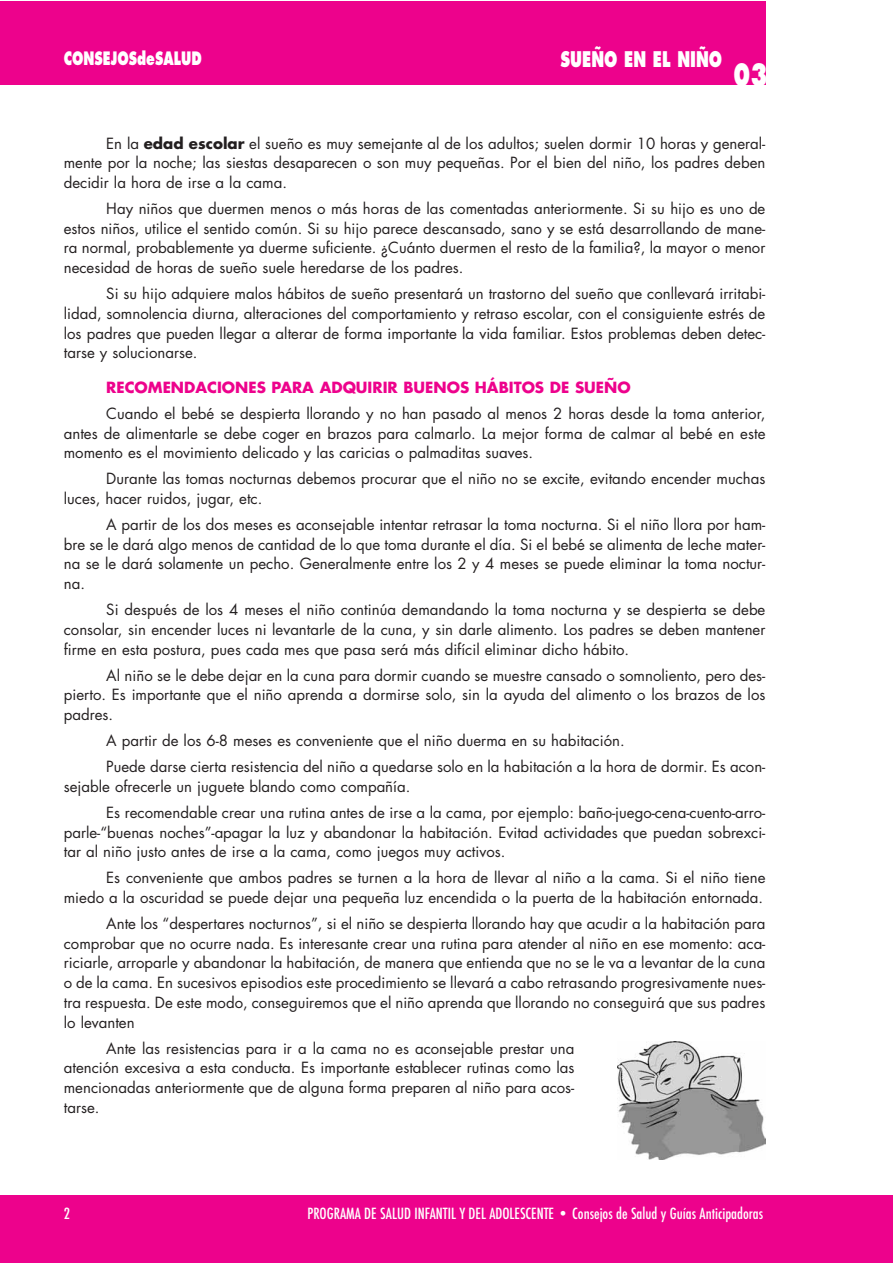
<style>
.page{position:relative;width:893px;height:1263px;background:#fff}
.page>*{position:absolute;margin:0;border:0;box-sizing:border-box;transform-origin:0 0}
.t1{font:800 30px "Futura";color:#fff;scale:.7 1}
.t2{font:800 21px "Futura";color:#fff;scale:.7 1}
.t3{font:800 18px "Futura";color:#fff;scale:.7 1}
.t4{font:15px/19.6px "Futura";color:#231f20;text-align:justify}
.t5{font:500 condensed 15px "Futura";color:#fff}
.t6{font:700 15px "Futura";color:#ed028c}
.s1{font-weight:700}
</style>
<div class="page">
<div style="left:0;top:1195px;width:892px;height:68px;background:#ed028c"></div>
<div style="left:0;top:1px;width:765px;height:84px;background:#ed028c"></div>
<img style="left:617px;top:1041px;width:148px;height:118px">
<p class="t3" style="left:64px;top:50px;width:198px">CONSEJOSdeSALUD</p>
<h2 class="t2" style="left:560px;top:50px;width:232px">SUEÑO EN EL NIÑO</h2>
<h1 class="t1" style="left:733px;top:62px;width:51px">03</h1>
<p class="t4" style="left:64px;top:135px;width:703px;text-indent:43px">En la <span class="s1">edad escolar</span> el sueño es muy semejante al de los adultos; suelen dormir 10 horas y general&shy;mente por la noche; las siestas desaparecen o son muy pequeñas. Por el bien del niño, los padres deben decidir la hora de irse a la cama.</p>
<p class="t4" style="left:64px;top:200px;width:703px;text-indent:43px">Hay niños que duermen menos o más horas de las comentadas anteriormente. Si su hijo es uno de estos niños, utilice el sentido común. Si su hijo parece descansado, sano y se está desarrollando de mane&shy;ra normal, probablemente ya duerme suficiente. ¿Cuánto duermen el resto de la familia?, la mayor o menor necesidad de horas de sueño suele heredarse de los padres.</p>
<p class="t4" style="left:64px;top:285px;width:703px;text-indent:43px">Si su hijo adquiere malos hábitos de sueño presentará un trastorno del sueño que conllevará irritabi&shy;lidad, somnolencia diurna, alteraciones del comportamiento y retraso escolar, con el consiguiente estrés de los padres que pueden llegar a alterar de forma importante la vida familiar. Estos problemas deben detec&shy;tarse y solucionarse.</p>
<p class="t6" style="left:106px;top:380px;width:526px">RECOMENDACIONES PARA ADQUIRIR BUENOS HÁBITOS DE SUEÑO</p>
<p class="t4" style="left:64px;top:405px;width:703px;text-indent:43px">Cuando el bebé se despierta llorando y no han pasado al menos 2 horas desde la toma anterior, antes de alimentarle se debe coger en brazos para calmarlo. La mejor forma de calmar al bebé en este momento es el movimiento delicado y las caricias o palmaditas suaves.</p>
<p class="t4" style="left:64px;top:470px;width:703px;text-indent:43px">Durante las tomas nocturnas debemos procurar que el niño no se excite, evitando encender muchas luces, hacer ruidos, jugar, etc.</p>
<p class="t4" style="left:64px;top:516px;width:703px;text-indent:43px">A partir de los dos meses es aconsejable intentar retrasar la toma nocturna. Si el niño llora por ham&shy;bre se le dará algo menos de cantidad de lo que toma durante el día. Si el bebé se alimenta de leche mater&shy;na se le dará solamente un pecho. Generalmente entre los 2 y 4 meses se puede eliminar la toma noctur&shy;na.</p>
<p class="t4" style="left:64px;top:601px;width:703px;text-indent:43px">Si después de los 4 meses el niño continúa demandando la toma nocturna y se despierta se debe consolar, sin encender luces ni levantarle de la cuna, y sin darle alimento. Los padres se deben mantener firme en esta postura, pues cada mes que pasa será más difícil eliminar dicho hábito.</p>
<p class="t4" style="left:64px;top:666px;width:703px;text-indent:43px">Al niño se le debe dejar en la cuna para dormir cuando se muestre cansado o somnoliento, pero des&shy;pierto. Es importante que el niño aprenda a dormirse solo, sin la ayuda del alimento o los brazos de los padres.</p>
<p class="t4" style="left:106px;top:729px;width:661px;line-height:26.1px">A partir de los 6-8 meses es conveniente que el niño duerma en su habitación.<br>Puede darse cierta resistencia del niño a quedarse solo en la habitación a la hora de dormir. Es acon-</p>
<p class="t4" style="left:106px;top:774px;width:661px;line-height:26.1px;text-indent:-43px">sejable ofrecerle un juguete blando como compañía.<br>Es recomendable crear una rutina antes de irse a la cama, por ejemplo: baño-juego-cena-cuento-arro-</p>
<p class="t4" style="left:64px;top:823px;width:703px">parle-“buenas noches”-apagar la luz y abandonar la habitación. Evitad actividades que puedan sobrexci&shy;tar al niño justo antes de irse a la cama, como juegos muy activos.</p>
<p class="t4" style="left:64px;top:869px;width:703px;text-align:right">Es conveniente que ambos padres se turnen a la hora de llevar al niño a la cama. Si el niño tiene miedo a la oscuridad se puede dejar una pequeña luz encendida o la puerta de la habitación entornada.</p>
<p class="t4" style="left:64px;top:915px;width:703px;text-indent:43px">Ante los “despertares nocturnos”, si el niño se despierta llorando hay que acudir a la habitación para comprobar que no ocurre nada. Es interesante crear una rutina para atender al niño en ese momento: aca&shy;riciarle, arroparle y abandonar la habitación, de manera que entienda que no se le va a levantar de la cuna o de la cama. En sucesivos episodios este procedimiento se llevará a cabo retrasando progresivamente nues&shy;tra respuesta. De este modo, conseguiremos que el niño aprenda que llorando no conseguirá que sus padres lo levanten</p>
<p class="t4" style="left:64px;top:1039px;width:512px;text-indent:43px">Ante las resistencias para ir a la cama no es aconsejable prestar una atención excesiva a esta conducta. Es importante establecer rutinas como las mencionadas anteriormente que de alguna forma preparen al niño para acos&shy;tarse.</p>
<p class="t5" style="left:64px;top:1205px;width:8px">2</p>
<p class="t5" style="left:307px;top:1205px;width:457px">PROGRAMA DE SALUD INFANTIL Y DEL ADOLESCENTE • Consejos de Salud y Guías Anticipadoras</p>
</div>
